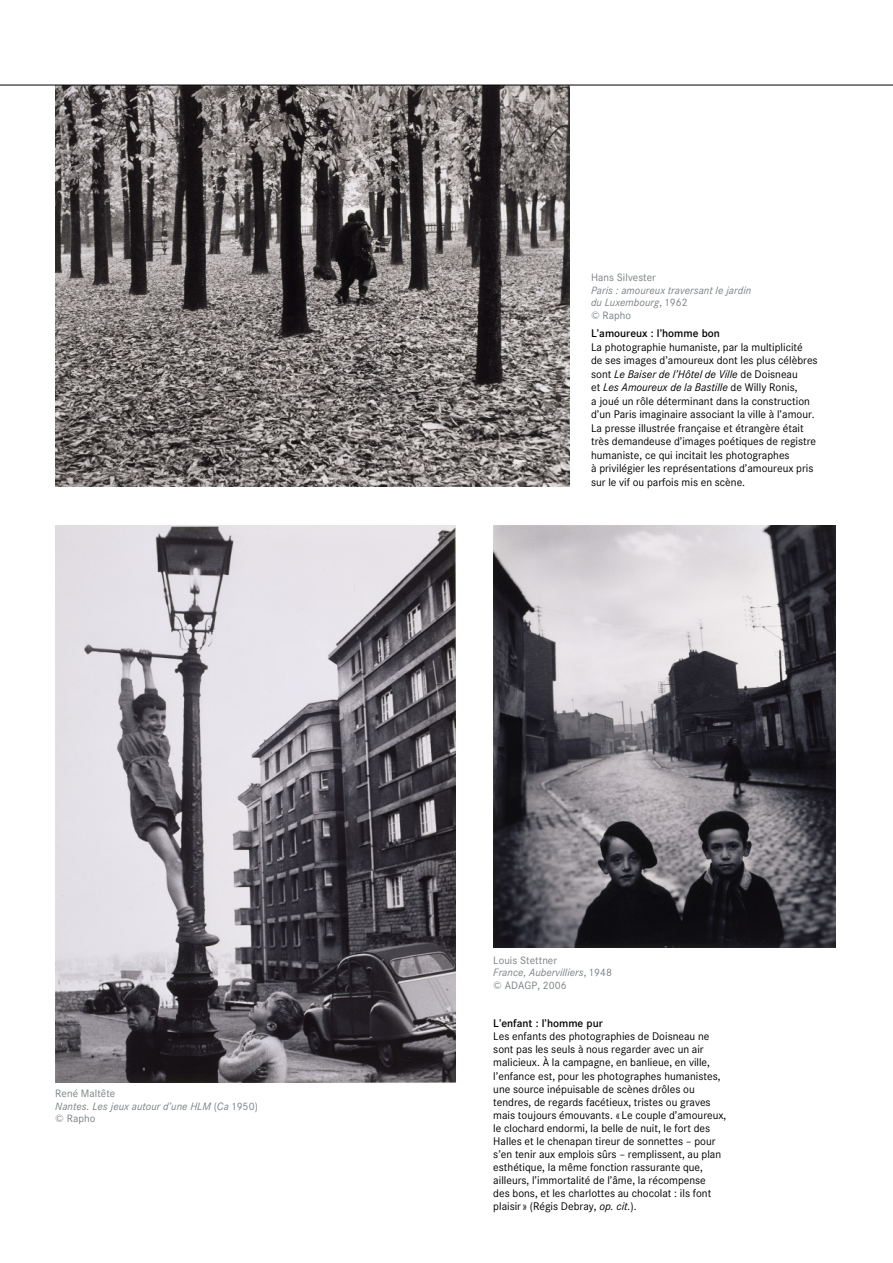
<style>
.page{position:relative;width:893px;height:1263px;background:#fff}
.page>*{position:absolute;margin:0;border:0;box-sizing:border-box;transform-origin:0 0}
.t1{font:10.8px/13px "Corporate SBQ3";color:#000}
.t2{font:500 10.8px "Corporate SBQ3";color:#000}
.t3{font:italic 10.5px/12.8px "Corporate SBQ3";letter-spacing:.005em;color:#7a8083}
.t4{font:10.5px/12.8px "Corporate SBQ3";letter-spacing:.005em;color:#7a8083}
.s1{font-style:normal}
.s2{font-style:italic}
</style>
<div class="page">
<img style="left:55px;top:86px;width:515px;height:401px">
<hr style="left:0;top:85px;width:893px;height:1px;background:#000">
<img style="left:55px;top:525px;width:400px;height:557px">
<img style="left:493px;top:525px;width:343px;height:422px">
<p class="t3" style="left:55px;top:1088px;width:204px"><span class="s1">René Maltête<br></span>Nantes. Les jeux autour d’une HLM <span class="s1">(</span>Ca <span class="s1">1950) © Rapho</span></p>
<p class="t4" style="left:591px;top:272px;width:66px">Hans Silvester</p>
<p class="t3" style="left:591px;top:285px;width:162px">Paris : amoureux traversant le jardin du Luxembourg<span class="s1">, 1962<br>© Rapho</span></p>
<p class="t2" style="left:591px;top:330px;width:130px">L’amoureux : l’homme bon</p>
<p class="t1" style="left:591px;top:341px;width:228px;line-height:13.5px">La photographie humaniste, par la multiplicité<br>de ses images d’amoureux dont les plus célèbres sont <span class="s2">Le Baiser de l’Hôtel de Ville</span> de Doisneau<br>et <span class="s2">Les Amoureux de la Bastille</span> de Willy Ronis,<br>a joué un rôle déterminant dans la construction d’un Paris imaginaire associant la ville à l’amour.<br>La presse illustrée française et étrangère était très demandeuse d’images poétiques de registre humaniste, ce qui incitait les photographes<br>à privilégier les représentations d’amoureux pris sur le vif ou parfois mis en scène.</p>
<p class="t4" style="left:493px;top:954px;width:120px">Louis Stettner<br><span class="s2">France, Aubervilliers</span>, 1948 © ADAGP, 2006</p>
<p class="t2" style="left:493px;top:1020px;width:111px">L’enfant : l’homme pur</p>
<p class="t1" style="left:493px;top:1031px;width:234px">Les enfants des photographies de Doisneau ne sont pas les seuls à nous regarder avec un air malicieux. À la campagne, en banlieue, en ville, l’enfance est, pour les photographes humanistes, une source inépuisable de scènes drôles ou tendres, de regards facétieux, tristes ou graves mais toujours émouvants. « Le couple d’amoureux, le clochard endormi, la belle de nuit, le fort des Halles et le chenapan tireur de sonnettes – pour s’en tenir aux emplois sûrs – remplissent, au plan esthétique, la même fonction rassurante que, ailleurs, l’immortalité de l’âme, la récompense<br>des bons, et les charlottes au chocolat : ils font plaisir » (Régis Debray, <span class="s2">op. cit.</span>).</p>
</div>
